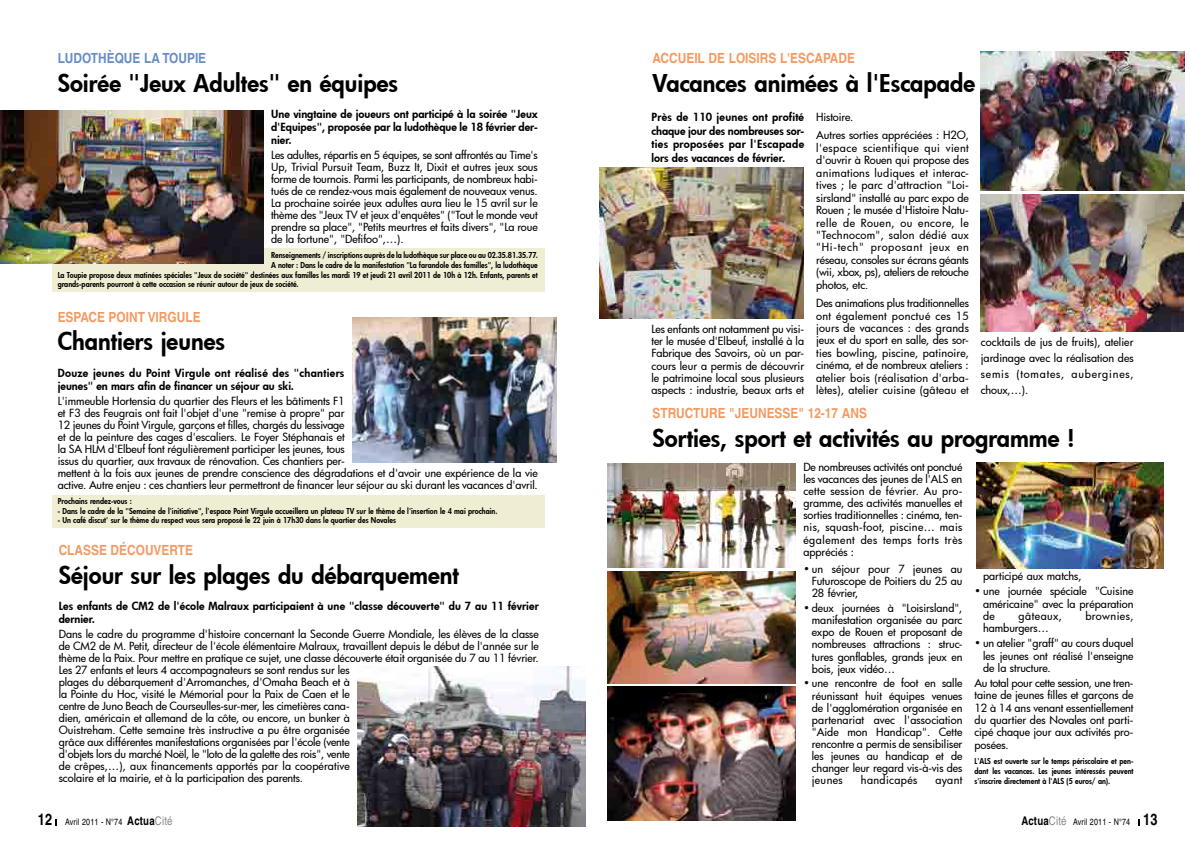
<style>
.page{position:relative;width:1191px;height:842px;background:#fff}
.page>*{position:absolute;margin:0;border:0;box-sizing:border-box;transform-origin:0 0}
.t1{font:800 24px "Futura";color:#000}
.t2{font:700 16px "Helvetica";color:#000;scale:.8 1}
.t3{font:700 14px "Helvetica";color:#f39a62;scale:.85 1}
.t4{font:700 14px "Helvetica";color:#688dc4;scale:.85 1}
.t5{font:500 11px/12px "Futura";letter-spacing:-.005em;color:#000;text-align:justify}
.t6{font:800 11px/13.2px "Futura";letter-spacing:.01em;color:#000;text-align:justify}
.t7{font:500 11px "Futura";letter-spacing:.035em;color:#000}
.t8{font:500 11px "Futura";letter-spacing:.045em;color:#000}
.t9{font:9px "Helvetica";letter-spacing:.02em;color:#000;scale:.8 1}
.t10{font:800 8px/9.9px "Futura";color:#000;text-align:justify;scale:.9 1}
.s1{font-weight:700;font-size:12px}
.s2{font-size:12px;color:#87888a}
.s3{font-weight:700;font-size:16px}
</style>
<div class="page">
<div style="left:53px;top:495px;width:492px;height:33px;background:#f0eed2"></div>
<div style="left:53px;top:248px;width:492px;height:44px;background:#f0eed2"></div>
<img style="left:0;top:110px;width:263px;height:153px">
<img style="left:353px;top:318px;width:203px;height:144px">
<img style="left:358px;top:666px;width:227px;height:160px">
<img style="left:608px;top:463px;width:187px;height:104px">
<img style="left:976px;top:463px;width:187px;height:105px">
<img style="left:608px;top:687px;width:187px;height:134px">
<img style="left:608px;top:571px;width:187px;height:112px">
<img style="left:980px;top:195px;width:203px;height:137px">
<img style="left:980px;top:51px;width:204px;height:140px">
<img style="left:600px;top:168px;width:203px;height:151px">
<p class="t4" style="left:58px;top:49px;width:176px">LUDOTHÈQUE LA TOUPIE</p>
<h1 class="t1" style="left:58px;top:67px;width:342px">Soirée "Jeux Adultes" en équipes</h1>
<p class="t6" style="left:271px;top:107px;width:268px">Une vingtaine de joueurs ont participé à la soirée "Jeux d'Equipes", proposée par la ludothèque le 18 février der&shy;nier.</p>
<p class="t5" style="left:271px;top:149px;width:268px">Les adultes, répartis en 5 équipes, se sont affrontés au Time's Up, Trivial Pursuit Team, Buzz It, Dixit et autres jeux sous forme de tournois. Parmi les participants, de nombreux habi&shy;tués de ce rendez-vous mais également de nouveaux venus.<br>La prochaine soirée jeux adultes aura lieu le 15 avril sur le thème des "Jeux TV et jeux d'enquêtes" ("Tout le monde veut prendre sa place", "Petits meurtres et faits divers", "La roue de la fortune", "Defifoo",…).</p>
<p class="t10" style="left:271px;top:250px;width:298px">Renseignements / inscriptions auprès de la ludothèque sur place ou au 02.35.81.35.77.</p>
<p class="t10" style="left:271px;top:260px;width:298px">A noter : Dans le cadre de la manifestation "La farandole des familles", la ludothèque</p>
<p class="t10" style="left:58px;top:270px;width:535px">La Toupie propose deux matinées spéciales "Jeux de société" destinées aux familles les mardi 19 et jeudi 21 avril 2011 de 10h à 12h. Enfants, parents et</p>
<p class="t10" style="left:58px;top:279px;width:269px">grands-parents pourront à cette occasion se réunir autour de jeux de société.</p>
<p class="t3" style="left:58px;top:308px;width:170px">ESPACE POINT VIRGULE</p>
<h1 class="t1" style="left:58px;top:325px;width:169px">Chantiers jeunes</h1>
<p class="t6" style="left:58px;top:366px;width:288px">Douze jeunes du Point Virgule ont réalisé des "chantiers jeunes" en mars afin de financer un séjour au ski.</p>
<p class="t5" style="left:58px;top:394px;width:481px;text-align:left">L'immeuble Hortensia du quartier des Fleurs et les bâtiments F1<br>et F3 des Feugrais ont fait l'objet d'une "remise à propre" par<br>12 jeunes du Point Virgule, garçons et filles, chargés du lessivage<br>et de la peinture des cages d'escaliers. Le Foyer Stéphanais et<br>la SA HLM d'Elbeuf font régulièrement participer les jeunes, tous<br>issus du quartier, aux travaux de rénovation. Ces chantiers per-<br>mettent à la fois aux jeunes de prendre conscience des dégradations et d'avoir une expérience de la vie active. Autre enjeu : ces chantiers leur permettront de financer leur séjour au ski durant les vacances d'avril.</p>
<p class="t10" style="left:58px;top:496px;width:84px">Prochains rendez-vous :</p>
<p class="t10" style="left:58px;top:505px;width:490px">- Dans le cadre de la "Semaine de l'initiative", l'espace Point Virgule accueillera un plateau TV sur le thème de l'insertion le 4 mai prochain.</p>
<p class="t10" style="left:58px;top:515px;width:377px">- Un café discut' sur le thème du respect vous sera proposé le 22 juin à 17h30 dans le quartier des Novales</p>
<p class="t3" style="left:59px;top:541px;width:160px">CLASSE DÉCOUVERTE</p>
<h1 class="t1" style="left:59px;top:558px;width:402px">Séjour sur les plages du débarquement</h1>
<p class="t6" style="left:59px;top:599px;width:481px">Les enfants de CM2 de l'école Malraux participaient à une "classe découverte" du 7 au 11 février dernier.</p>
<p class="t5" style="left:59px;top:627px;width:481px;text-align:left">Dans le cadre du programme d'histoire concernant la Seconde Guerre Mondiale, les élèves de la classe de CM2 de M. Petit, directeur de l'école élémentaire Malraux, travaillent depuis le début de l'année sur le thème de la Paix. Pour mettre en pratique ce sujet, une classe découverte était organisée du 7 au 11 février.<br>Les 27 enfants et leurs 4 accompagnateurs se sont rendus sur les<br>plages du débarquement d'Arromanches, d'Omaha Beach et à<br>la Pointe du Hoc, visité le Mémorial pour la Paix de Caen et le<br>centre de Juno Beach de Courseulles-sur-mer, les cimetières cana-<br>dien, américain et allemand de la côte, ou encore, un bunker à<br>Ouistreham. Cette semaine très instructive a pu être organisée<br>grâce aux différentes manifestations organisées par l'école (vente<br>d'objets lors du marché Noël, le "loto de la galette des rois", vente<br>de crêpes,…), aux financements apportés par la coopérative<br>scolaire et la mairie, et à la participation des parents.</p>
<h2 class="t2" style="left:38px;top:810px;width:20px">12</h2>
<p class="t9" style="left:65px;top:817px;width:136px">Avril 2011 - N°74 <span class="s1">ACTUA</span><span class="s2">Cité</span></p>
<p class="t3" style="left:652px;top:49px;width:240px">ACCUEIL DE LOISIRS L'ESCAPADE</p>
<h1 class="t1" style="left:652px;top:67px;width:324px">Vacances animées à l'Escapade</h1>
<p class="t6" style="left:651px;top:110px;width:154px;line-height:13.5px">Près de 110 jeunes ont profité chaque jour des nombreuses sor&shy;ties proposées par l'Escapade lors des vacances de février.</p>
<p class="t5" style="left:651px;top:322px;width:154px;line-height:12.3px">Les enfants ont notamment pu visi&shy;ter le musée d'Elbeuf, installé à la Fabrique des Savoirs, où un par&shy;cours leur a permis de découvrir le patrimoine local sous plusieurs aspects : industrie, beaux arts et</p>
<p class="t5" style="left:816px;top:108px;width:154px;line-height:18.1px">Histoire.<br>Autres sorties appréciées : H2O,</p>
<p class="t5" style="left:816px;top:141px;width:154px;line-height:12.5px">l'espace scientifique qui vient d'ouvrir à Rouen qui propose des animations ludiques et interac&shy;tives ; le parc d'attraction "Loi&shy;sirsland" installé au parc expo de Rouen ; le musée d'Histoire Natu&shy;relle de Rouen, ou encore, le "Technocom", salon dédié aux "Hi-tech" proposant jeux en réseau, consoles sur écrans géants (wii, xbox, ps), ateliers de retouche photos, etc.</p>
<p class="t5" style="left:816px;top:296px;width:154px;line-height:12.5px">Des animations plus traditionnelles ont également ponctué ces 15 jours de vacances : des grands jeux et du sport en salle, des sor&shy;ties bowling, piscine, patinoire, cinéma, et de nombreux ateliers : atelier bois (réalisation d'arba&shy;lètes), atelier cuisine (gâteau et</p>
<p class="t5" style="left:981px;top:333px;width:154px;line-height:16.2px">cocktails de jus de fruits), atelier jardinage avec la réalisation des semis (tomates, aubergines, choux,…).</p>
<p class="t3" style="left:652px;top:404px;width:254px">STRUCTURE "JEUNESSE" 12-17 ANS</p>
<h1 class="t1" style="left:652px;top:422px;width:424px">Sorties, sport et activités au programme !</h1>
<p class="t5" style="left:803px;top:461px;width:161px">De nombreuses activités ont ponctué les vacances des jeunes de l'ALS en cette session de février. Au pro&shy;gramme, des activités manuelles et sorties traditionnelles : cinéma, ten&shy;nis, squash-foot, piscine… mais également des temps forts très appréciés :</p>
<p class="t5" style="left:812px;top:563px;width:152px;text-indent:-9px">• un séjour pour 7 jeunes au Futuroscope de Poitiers du 25 au 28 février,</p>
<p class="t5" style="left:812px;top:602px;width:152px;text-indent:-9px">• deux journées à "Loisirsland", manifestation organisée au parc expo de Rouen et proposant de nombreuses attractions : struc&shy;tures gonflables, grands jeux en bois, jeux vidéo…</p>
<p class="t5" style="left:812px;top:677px;width:152px;text-indent:-9px">• une rencontre de foot en salle réunissant huit équipes venues de l'agglomération organisée en partenariat avec l'association "Aide mon Handicap". Cette rencontre a permis de sensibiliser les jeunes au handicap et de changer leur regard vis-à-vis des jeunes</p>
<p class="t5" style="left:983px;top:570px;width:100px">participé aux matchs,</p>
<p class="t5" style="left:983px;top:585px;width:152px;line-height:12.3px;text-indent:-9px">• une journée spéciale "Cuisine américaine" avec la préparation de</p>
<p class="t8" style="left:1018px;top:608px;width:45px">gâteaux,</p>
<p class="t7" style="left:1085px;top:608px;width:50px">brownies,</p>
<p class="t5" style="left:983px;top:622px;width:67px">hamburgers…</p>
<p class="t5" style="left:983px;top:637px;width:152px;line-height:12.3px;text-indent:-9px">• un atelier "graff" au cours duquel les jeunes ont réalisé l'enseigne de la structure.</p>
<p class="t5" style="left:974px;top:677px;width:161px;line-height:12.3px">Au total pour cette session, une tren&shy;taine de jeunes filles et garçons de 12 à 14 ans venant essentiellement du quartier des Novales ont parti&shy;cipé chaque jour aux activités pro&shy;posées.</p>
<p class="t10" style="left:974px;top:756px;width:178px">L'ALS est ouverte sur le temps périscolaire et pen&shy;dant les vacances. Les jeunes intéressés peuvent s'inscrire directement à l'ALS (5 euros/ an).</p>
<p class="t7" style="left:861px;top:772px;width:58px">handicapés</p>
<p class="t5" style="left:935px;top:774px;width:28px">ayant</p>
<p class="t9" style="left:1021px;top:817px;width:172px"><span class="s1">ACTUA</span><span class="s2">Cité</span> Avril 2011 - N°74 <span class="s3">13</span></p>
</div>
